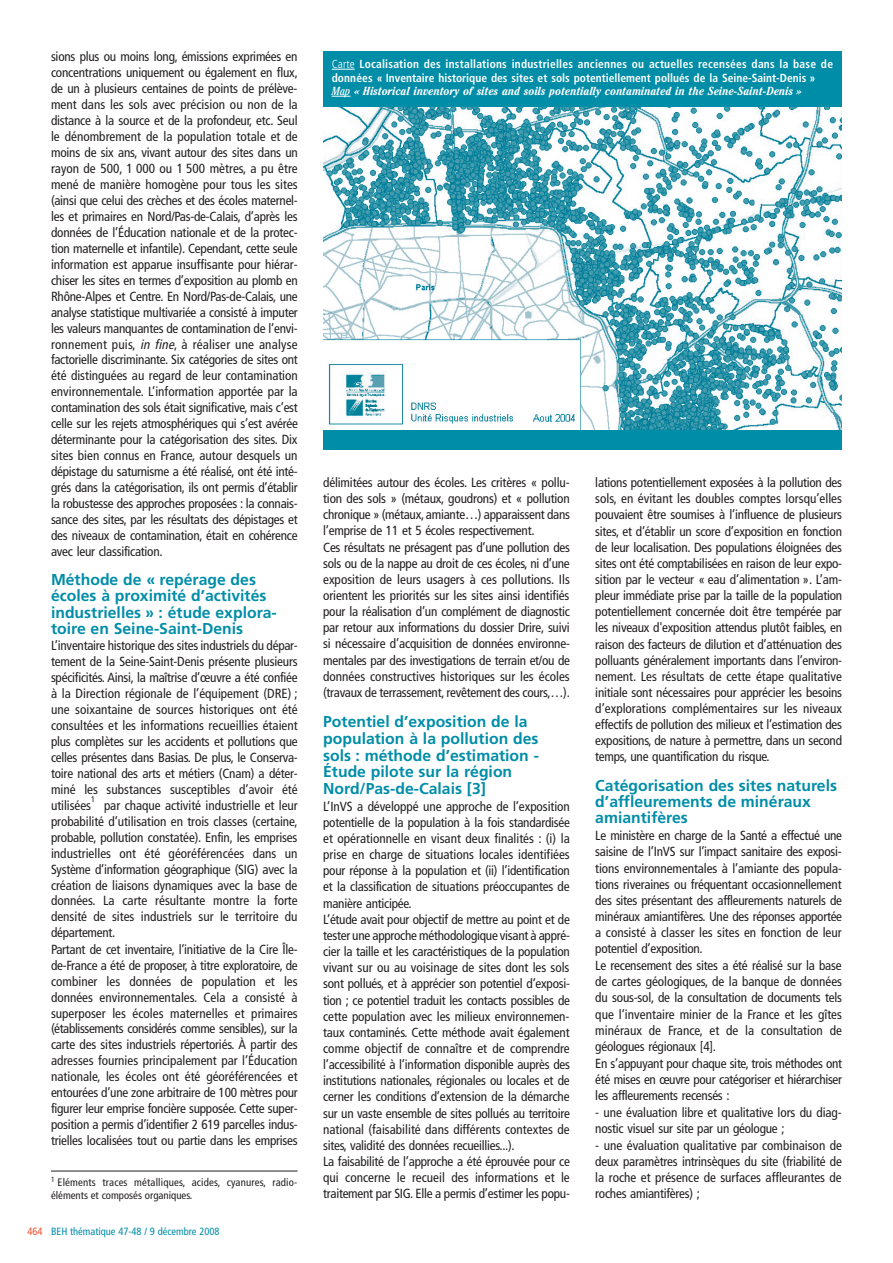
<style>
.page{position:relative;width:893px;height:1263px;background:#fff}
.page>*{position:absolute;margin:0;border:0;box-sizing:border-box;transform-origin:0 0}
.t1{font:700 15.75px/16.2px "Frutiger";color:#008da8}
.t2{font:condensed 13.2px/16px "Frutiger";letter-spacing:-.015em;color:#231f20}
.t3{font:700 condensed 11.7px/13.5px "Frutiger";letter-spacing:.015em;color:#fff}
.t4{font:italic 700 condensed 11.7px "Cheltenham";color:#fff}
.t5{font:condensed 10.8px/12.8px "Frutiger";letter-spacing:.015em;color:#231f20}
.t6{font:condensed 10.5px "Frutiger";color:#008da8}
.t7{font:condensed 8.25px "Frutiger";color:#231f20}
.s1{font-style:italic}
.s2{color:#ef5032}
.s3{font-weight:300}
.s4{font-weight:400}
</style>
<div class="page">
<img style="left:323px;top:106px;width:519px;height:325px">
<img style="left:323px;top:342px;width:254px;height:89px">
<img style="left:525px;top:401px;width:53px;height:25px">
<div style="left:323px;top:51px;width:519px;height:55px;background:#008da8"></div>
<svg style="left:332px;top:69px;width:23px;height:1px"></svg>
<svg style="left:332px;top:96px;width:18px;height:1px"></svg>
<hr style="left:51px;top:1171px;width:247px;height:1px;background:#231f20">
<div style="left:323px;top:431px;width:519px;height:19px;background:#008da8"></div>
<p class="t2" style="left:51px;top:49px;width:248px;text-align:justify">sions plus ou moins long, émissions exprimées en concentrations uniquement ou également en flux, de un à plusieurs centaines de points de prélève&shy;ment dans les sols avec précision ou non de la distance à la source et de la profondeur, etc. Seul le dénombrement de la population totale et de moins de six ans, vivant autour des sites dans un rayon de 500, 1 000 ou 1 500 mètres, a pu être mené de manière homogène pour tous les sites (ainsi que celui des crèches et des écoles maternel&shy;les et primaires en Nord/Pas-de-Calais, d’après les données de l’Éducation nationale et de la protec&shy;tion maternelle et infantile). Cependant, cette seule information est apparue insuffisante pour hiérar&shy;chiser les sites en termes d’exposition au plomb en Rhône-Alpes et Centre. En Nord/Pas-de-Calais, une analyse statistique multivariée a consisté à imputer les valeurs manquantes de contamination de l’envi&shy;ronnement puis, <span class="s1">in fine</span>, à réaliser une analyse factorielle discriminante. Six catégories de sites ont été distinguées au regard de leur contamination environnementale. L’information apportée par la contamination des sols était significative, mais c’est celle sur les rejets atmosphériques qui s’est avérée déterminante pour la catégorisation des sites. Dix sites bien connus en France, autour desquels un dépistage du saturnisme a été réalisé, ont été inté&shy;grés dans la catégorisation, ils ont permis d’établir la robustesse des approches proposées : la connais&shy;sance des sites, par les résultats des dépistages et des niveaux de contamination, était en cohérence avec leur classification.</p>
<p class="t1" style="left:51px;top:573px;width:227px">Méthode de « repérage des écoles à proximité d’activités industrielles » : étude explora&shy;toire en Seine-Saint-Denis</p>
<p class="t2" style="left:51px;top:638px;width:248px;text-align:justify">L’inventaire historique des sites industriels du dépar&shy;tement de la Seine-Saint-Denis présente plusieurs spécificités. Ainsi, la maîtrise d’œuvre a été confiée à la Direction régionale de l’équipement (DRE) ; une soixantaine de sources historiques ont été consultées et les informations recueillies étaient plus complètes sur les accidents et pollutions que celles présentes dans Basias. De plus, le Conserva&shy;toire national des arts et métiers (Cnam) a déter&shy;miné les substances susceptibles d’avoir été utilisées</p>
<p class="t7" style="left:91px;top:796px;width:5px">1</p>
<p class="t2" style="left:51px;top:798px;width:248px;text-indent:53px">par chaque activité industrielle et leur probabilité d’utilisation en trois classes (certaine, probable, pollution constatée). Enfin, les emprises industrielles ont été géoréférencées dans un Système d’information géographique (SIG) avec la création de liaisons dynamiques avec la base de données. La carte résultante montre la forte densité de sites industriels sur le territoire du département.<br>Partant de cet inventaire, l’initiative de la Cire Île&shy;de-France a été de proposer, à titre exploratoire, de combiner les données de population et les données environnementales. Cela a consisté à superposer les écoles maternelles et primaires (établissements considérés comme sensibles), sur la carte des sites industriels répertoriés. À partir des adresses fournies principalement par l’Éducation nationale, les écoles ont été géoréférencées et entourées d’une zone arbitraire de 100 mètres pour figurer leur emprise foncière supposée. Cette super&shy;position a permis d’identifier 2 619 parcelles indus&shy;trielles localisées tout ou partie dans les emprises</p>
<p class="t5" style="left:51px;top:1177px;width:248px"><sup>1</sup> Eléments traces métalliques, acides, cyanures, radio&shy;éléments et composés organiques.</p>
<p class="t6" style="left:27px;top:1227px;width:194px"><span class="s2">464</span> BEH thématique 47-48 / 9 décembre 2008</p>
<p class="t3" style="left:332px;top:58px;width:503px"><span class="s3">Carte</span> Localisation des installations industrielles anciennes ou actuelles recensées dans la base de données « Inventaire historique des sites et sols potentiellement pollués de la Seine-Saint-Denis »</p>
<p class="t4" style="left:332px;top:87px;width:472px"><span class="s4">Map</span> « Historical inventory of sites and soils potentially contaminated in the Seine-Saint-Denis »</p>
<p class="t2" style="left:323px;top:476px;width:248px">délimitées autour des écoles. Les critères « pollu&shy;tion des sols » (métaux, goudrons) et « pollution chronique » (métaux, amiante…) apparaissent dans l’emprise de 11 et 5 écoles respectivement.<br>Ces résultats ne présagent pas d’une pollution des sols ou de la nappe au droit de ces écoles, ni d’une exposition de leurs usagers à ces pollutions. Ils orientent les priorités sur les sites ainsi identifiés pour la réalisation d’un complément de diagnostic par retour aux informations du dossier Drire, suivi si nécessaire d’acquisition de données environne&shy;mentales par des investigations de terrain et/ou de données constructives historiques sur les écoles (travaux de terrassement, revêtement des cours,…).</p>
<p class="t1" style="left:323px;top:714px;width:217px;line-height:17px">Potentiel d’exposition de la population à la pollution des sols : méthode d’estimation -<br>Étude pilote sur la région<br>Nord/Pas-de-Calais [3]</p>
<p class="t2" style="left:323px;top:799px;width:248px">L’InVS a développé une approche de l’exposition potentielle de la population à la fois standardisée et opérationnelle en visant deux finalités : (i) la prise en charge de situations locales identifiées pour réponse à la population et (ii) l’identification et la classification de situations préoccupantes de manière anticipée.<br>L’étude avait pour objectif de mettre au point et de tester une approche méthodologique visant à appré&shy;cier la taille et les caractéristiques de la population vivant sur ou au voisinage de sites dont les sols sont pollués, et à apprécier son potentiel d’exposi&shy;tion ; ce potentiel traduit les contacts possibles de cette population avec les milieux environnemen&shy;taux contaminés. Cette méthode avait également comme objectif de connaître et de comprendre l’accessibilité à l’information disponible auprès des institutions nationales, régionales ou locales et de cerner les conditions d’extension de la démarche sur un vaste ensemble de sites pollués au territoire national (faisabilité dans différents contextes de sites, validité des données recueillies...).<br>La faisabilité de l’approche a été éprouvée pour ce qui concerne le recueil des informations et le traitement par SIG. Elle a permis d’estimer les popu-</p>
<p class="t2" style="left:595px;top:476px;width:248px;text-align:justify">lations potentiellement exposées à la pollution des sols, en évitant les doubles comptes lorsqu’elles pouvaient être soumises à l’influence de plusieurs sites, et d’établir un score d’exposition en fonction de leur localisation. Des populations éloignées des sites ont été comptabilisées en raison de leur expo&shy;sition par le vecteur « eau d’alimentation ». L’am&shy;pleur immédiate prise par la taille de la population potentiellement concernée doit être tempérée par les niveaux d'exposition attendus plutôt faibles, en raison des facteurs de dilution et d’atténuation des polluants généralement importants dans l’environ&shy;nement. Les résultats de cette étape qualitative initiale sont nécessaires pour apprécier les besoins d’explorations complémentaires sur les niveaux effectifs de pollution des milieux et l’estimation des expositions, de nature à permettre, dans un second temps, une quantification du risque.</p>
<p class="t1" style="left:595px;top:779px;width:243px">Catégorisation des sites naturels d’affleurements de minéraux amiantifères</p>
<p class="t2" style="left:595px;top:829px;width:248px">Le ministère en charge de la Santé a effectué une saisine de l’InVS sur l’impact sanitaire des exposi&shy;tions environnementales à l’amiante des popula&shy;tions riveraines ou fréquentant occasionnellement des sites présentant des affleurements naturels de minéraux amiantifères. Une des réponses apportée a consisté à classer les sites en fonction de leur potentiel d’exposition.<br>Le recensement des sites a été réalisé sur la base de cartes géologiques, de la banque de données du sous-sol, de la consultation de documents tels que l’inventaire minier de la France et les gîtes minéraux de France, et de la consultation de géologues régionaux [4].<br>En s’appuyant pour chaque site, trois méthodes ont été mises en œuvre pour catégoriser et hiérarchiser les affleurements recensés :</p>
<p class="t2" style="left:595px;top:1105px;width:248px">- une évaluation libre et qualitative lors du diag&shy;nostic visuel sur site par un géologue ;</p>
<p class="t2" style="left:595px;top:1138px;width:248px;text-align:justify">- une évaluation qualitative par combinaison de deux paramètres intrinsèques du site (friabilité de la roche et présence de surfaces affleurantes de roches amiantifères) ;</p>
</div>
